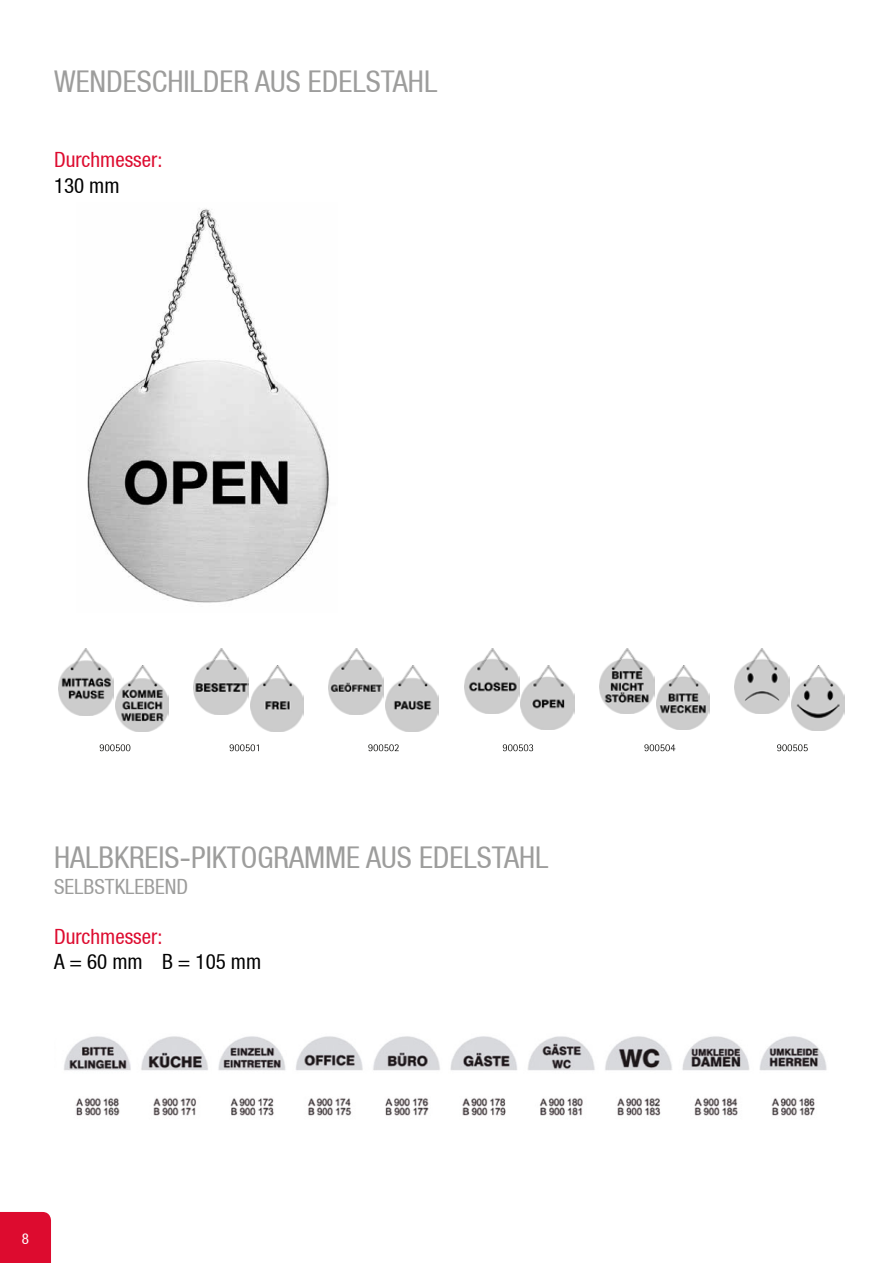
<style>
.page{position:relative;width:893px;height:1263px;background:#fff}
.page>*{position:absolute;margin:0;border:0;box-sizing:border-box;transform-origin:0 0}
.t1{font:condensed 30px "Helvetica Neue LT";color:#9d9d9c}
.t2{font:condensed 21px "Helvetica Neue LT";color:#dd0b2f}
.t3{font:condensed 21px "Helvetica Neue LT";color:#000}
.t4{font:condensed 21px "Helvetica Neue LT";color:#9d9d9c}
.t5{font:condensed 15px "Helvetica Neue LT";color:#fff}
.s1{font-stretch:normal}
</style>
<div class="page">
<img style="left:87px;top:209px;width:243px;height:394px">
<img style="left:64px;top:1036px;width:763px;height:80px">
<img style="left:58px;top:649px;width:55px;height:66px">
<img style="left:115px;top:666px;width:53px;height:65px">
<img style="left:194px;top:649px;width:54px;height:65px">
<img style="left:250px;top:666px;width:53px;height:65px">
<img style="left:329px;top:649px;width:55px;height:65px">
<img style="left:386px;top:666px;width:53px;height:65px">
<img style="left:464px;top:649px;width:55px;height:65px">
<img style="left:521px;top:666px;width:53px;height:64px">
<img style="left:735px;top:649px;width:55px;height:65px">
<img style="left:791px;top:666px;width:54px;height:64px">
<img style="left:599px;top:649px;width:55px;height:64px">
<img style="left:656px;top:666px;width:53px;height:64px">
<svg style="left:100px;top:744px;width:30px;height:7px"></svg>
<svg style="left:230px;top:744px;width:29px;height:7px"></svg>
<svg style="left:368px;top:744px;width:31px;height:7px"></svg>
<svg style="left:503px;top:744px;width:30px;height:7px"></svg>
<svg style="left:644px;top:744px;width:31px;height:7px"></svg>
<svg style="left:777px;top:744px;width:31px;height:7px"></svg>
<div style="left:0;top:1212px;width:51px;height:51px;background:#dd0b2f"></div>
<p class="t1" style="left:54px;top:64px;width:385px">WENDESCHILDER AUS EDELSTAHL</p>
<p class="t2" style="left:54px;top:148px;width:110px">Durchmesser:</p>
<p class="t3" style="left:54px;top:173px;width:67px">130 mm</p>
<p class="t1" style="left:54px;top:840px;width:496px">HALBKREIS<span class="s1">-</span>PIKTOGRAMME AUS EDELSTAHL</p>
<p class="t4" style="left:54px;top:874px;width:136px">SELBSTKLEBEND</p>
<p class="t2" style="left:54px;top:924px;width:110px">Durchmesser:</p>
<p class="t3" style="left:54px;top:949px;width:209px">A = 60 mm B = 105 mm</p>
<p class="t5" style="left:22px;top:1230px;width:9px">8</p>
</div>
